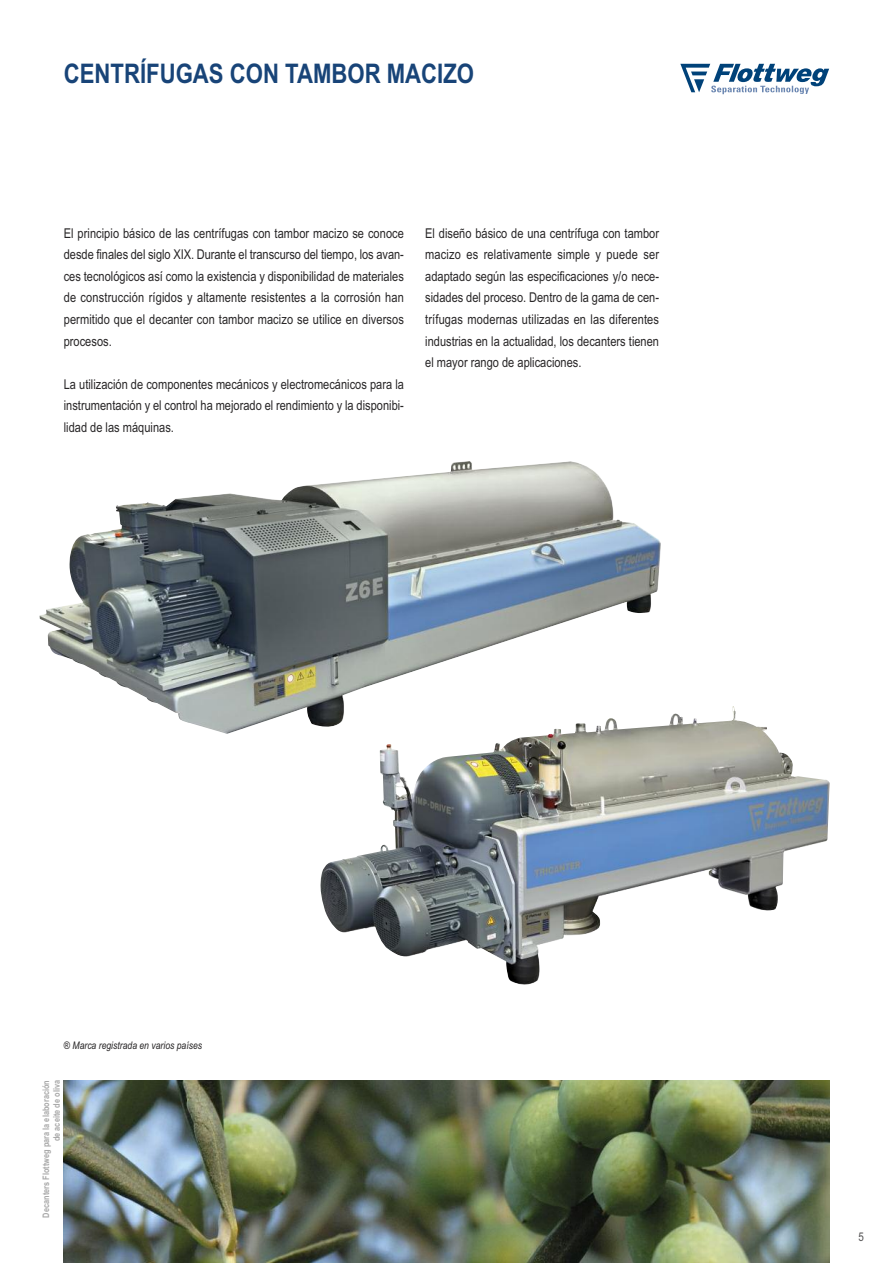
<style>
.page{position:relative;width:893px;height:1263px;background:#fff}
.page>*{position:absolute;margin:0;border:0;box-sizing:border-box;transform-origin:0 0}
.t1{font:700 27px "Arial Narrow";color:#184478}
.t2{font:13.5px/21.6px "Arial Narrow";color:#272526;text-align:justify}
.t3{font:12px "Arial Narrow";color:#525152}
.t4{font:italic 10.5px "Arial Narrow";color:#272526}
.t5{font:700 9px/10.5px "Arial Narrow";color:#a8a8a8;text-align:right}
</style>
<div class="page">
<img style="left:64px;top:1080px;width:765px;height:183px">
<svg style="left:680px;top:64px;width:149px;height:30px"></svg>
<img style="left:40px;top:461px;width:621px;height:273px">
<img style="left:320px;top:706px;width:510px;height:233px">
<h1 class="t1" style="left:64px;top:58px;width:412px">CENTRÍFUGAS CON TAMBOR MACIZO</h1>
<p class="t2" style="left:64px;top:222px;width:342px">El principio básico de las centrífugas con tambor macizo se conoce desde finales del siglo XIX. Durante el transcurso del tiempo, los avan&shy;ces tecnológicos así como la existencia y disponibilidad de materiales de construcción rígidos y altamente resistentes a la corrosión han permitido que el decanter con tambor macizo se utilice en diversos procesos.</p>
<p class="t2" style="left:64px;top:373px;width:342px">La utilización de componentes mecánicos y electromecánicos para la instrumentación y el control ha mejorado el rendimiento y la disponibi&shy;lidad de las máquinas.</p>
<p class="t2" style="left:425px;top:222px;width:236px">El diseño básico de una centrífuga con tambor macizo es relativamente simple y puede ser adaptado según las especificaciones y/o nece&shy;sidades del proceso. Dentro de la gama de cen&shy;trífugas modernas utilizadas en las diferentes industrias en la actualidad, los decanters tienen el mayor rango de aplicaciones.</p>
<p class="t4" style="left:64px;top:1039px;width:140px">® Marca registrada en varios países</p>
<p class="t5" style="left:41px;top:1217px;width:139px;rotate:-90deg">Decanters Flottweg para la elaboración de aceite de oliva</p>
<p class="t3" style="left:858px;top:1229px;width:7px">5</p>
</div>
